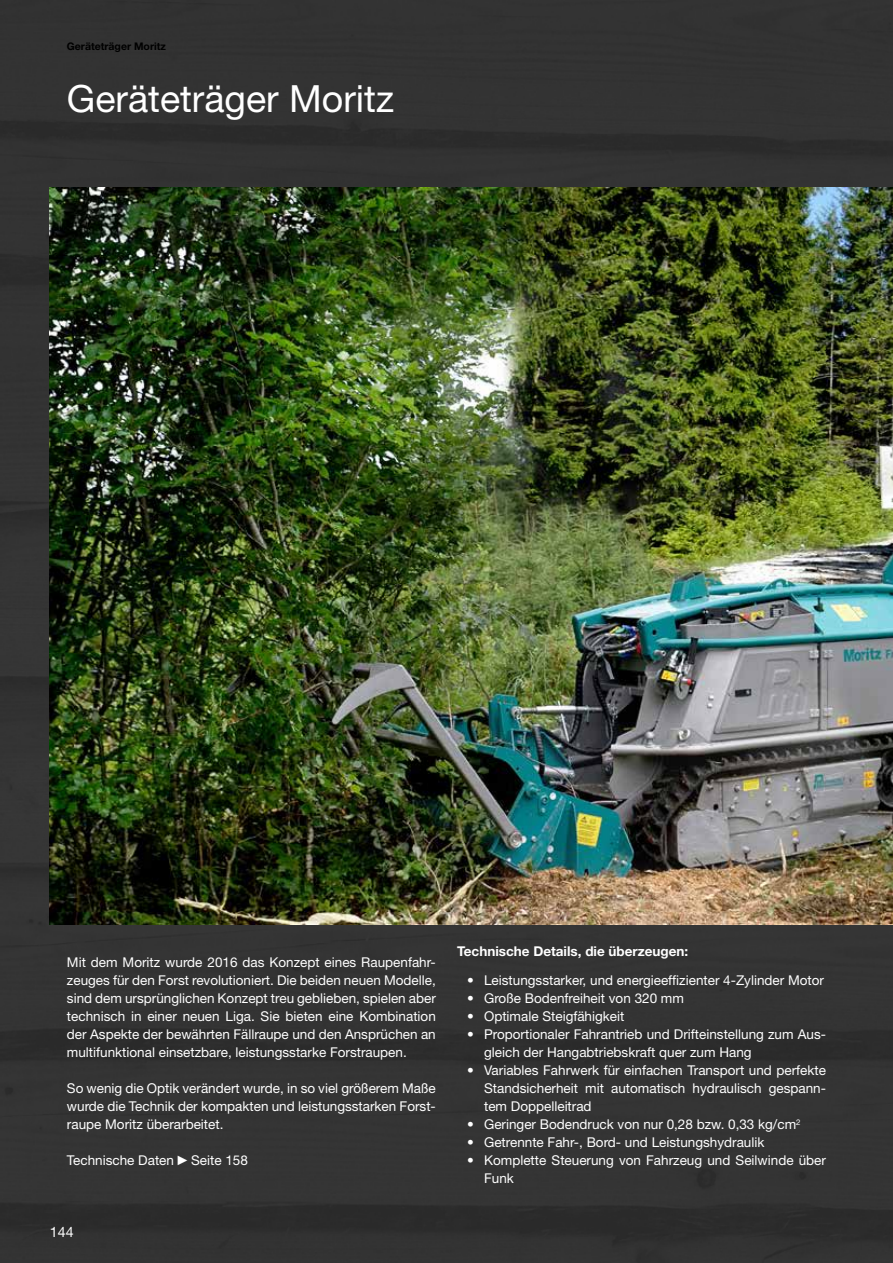
<style>
.page{position:relative;width:893px;height:1263px;background:#333}
.page>*{position:absolute;margin:0;border:0;box-sizing:border-box;transform-origin:0 0}
.t1{font:37.5px "Helvetica Neue LT Pro";color:#fff}
.t2{font:14.25px "Helvetica Neue LT Pro";color:#fff}
.t3{font:13.5px/18px "Helvetica Neue LT Pro";color:#fff;text-align:justify}
.t4{font:700 13.5px "Helvetica Neue LT Pro";color:#fff}
.t5{font:700 10.5px "Helvetica Neue LT Pro";color:#000}
.s1{font-family:"Arial Narrow"}
</style>
<div class="page">
<img style="left:50px;top:187px;width:843px;height:738px">
<p class="t5" style="left:67px;top:40px;width:100px">Geräteträger Moritz</p>
<h1 class="t1" style="left:67px;top:75px;width:328px">Geräteträger Moritz</h1>
<p class="t3" style="left:67px;top:953px;width:370px">Mit dem Moritz wurde 2016 das Konzept eines Raupenfahr&shy;zeuges für den Forst revolutioniert. Die beiden neuen Modelle, sind dem ursprünglichen Konzept treu geblieben, spielen aber technisch in einer neuen Liga. Sie bieten eine Kombination der Aspekte der bewährten Fällraupe und den Ansprüchen an multifunktional einsetzbare, leistungsstarke Forstraupen.</p>
<p class="t3" style="left:67px;top:1079px;width:370px">So wenig die Optik verändert wurde, in so viel größerem Maße wurde die Technik der kompakten und leistungsstarken Forst&shy;raupe Moritz überarbeitet.</p>
<p class="t3" style="left:67px;top:1151px;width:182px">Technische Daten <span class="s1">►</span>Seite 158</p>
<p class="t2" style="left:50px;top:1223px;width:25px">144</p>
<p class="t4" style="left:457px;top:942px;width:233px">Technische Details, die überzeugen:</p>
<p class="t3" style="left:467px;top:971px;width:358px">• Leistungsstarker, und energieeffizienter 4-Zylinder Motor</p>
<p class="t3" style="left:467px;top:989px;width:218px">• Große Bodenfreiheit von 320 mm</p>
<p class="t3" style="left:467px;top:1007px;width:159px">• Optimale Steigfähigkeit</p>
<p class="t3" style="left:484px;top:1025px;width:343px;text-indent:-17px">• Proportionaler Fahrantrieb und Drifteinstellung zum Aus&shy;gleich der Hangabtriebskraft quer zum Hang</p>
<p class="t3" style="left:484px;top:1061px;width:343px;text-indent:-17px">• Variables Fahrwerk für einfachen Transport und perfekte Standsicherheit mit automatisch hydraulisch gespann&shy;tem Doppelleitrad</p>
<p class="t3" style="left:467px;top:1115px;width:335px">• Geringer Bodendruck von nur 0,28 bzw. 0,33 kg/cm<sup>2</sup></p>
<p class="t3" style="left:467px;top:1133px;width:299px">• Getrennte Fahr-, Bord- und Leistungshydraulik</p>
<p class="t3" style="left:484px;top:1151px;width:343px;text-indent:-17px">• Komplette Steuerung von Fahrzeug und Seilwinde über<br>Funk</p>
</div>
